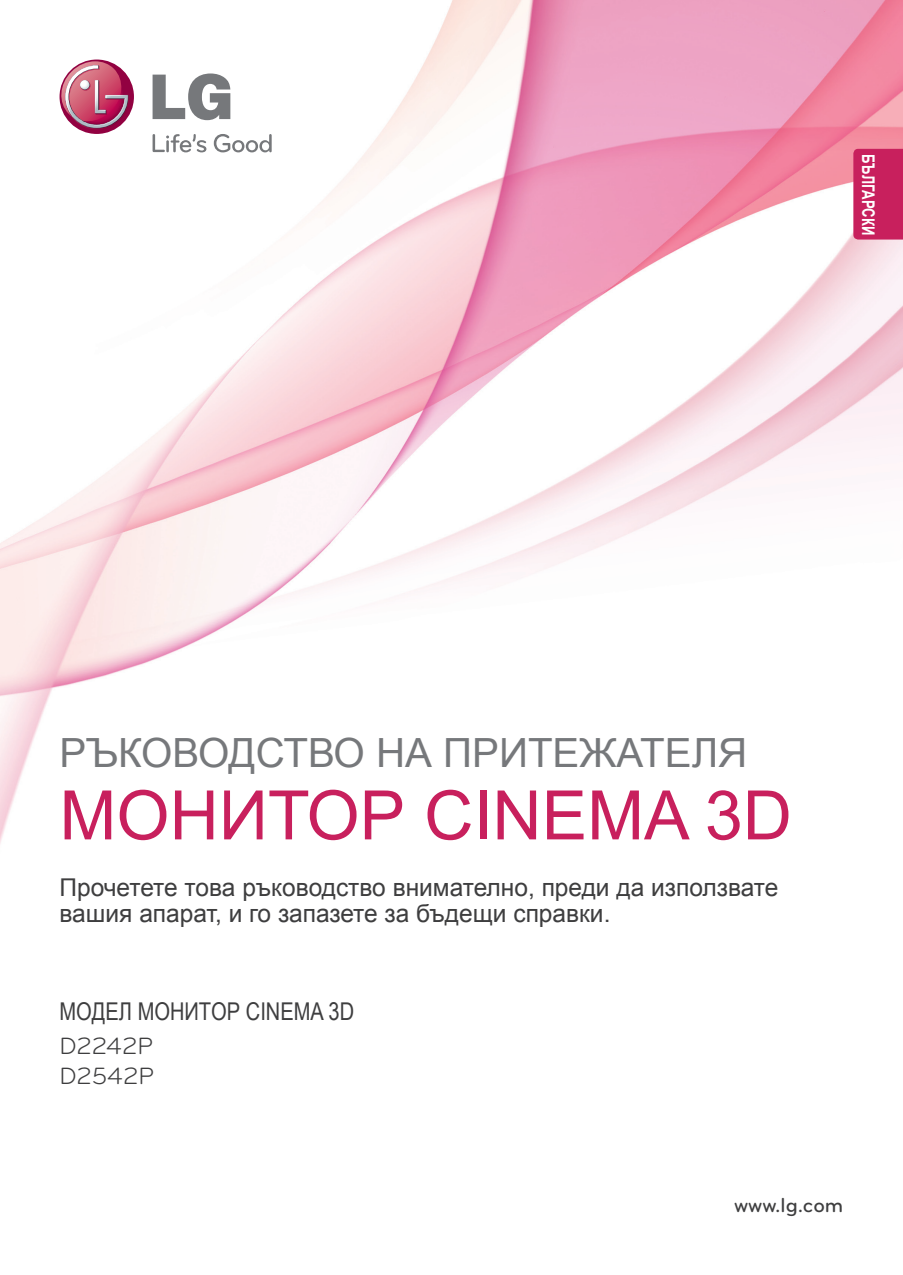
<style>
.page{position:relative;width:903px;height:1275px;background:#fff}
.page>*{position:absolute;margin:0;border:0;box-sizing:border-box;transform-origin:0 0}
.t1{font:68.25px "Arial";color:#c8205d}
.t2{font:40.25px "Arial";color:#76787b}
.t3{font:24.5px/26.2px "Arial";color:#3e3e3f}
.t4{font:24.5px "Arial Narrow";color:#3e3e3f}
.t5{font:24.5px "Bryant LG";color:#3e3e3f}
.t6{font:500 21px "Bryant LG";color:#3e3e3f}
.t7{font:700 17.5px "Arial";color:#fff;scale:.75 1}
</style>
<div class="page">
<img style="left:0;top:0;width:903px;height:844px">
<svg style="left:60px;top:60px;width:74px;height:74px"></svg>
<svg style="left:58px;top:61px;width:72px;height:69px"></svg>
<svg style="left:153px;top:73px;width:77px;height:47px"></svg>
<svg style="left:153px;top:134px;width:53px;height:18px"></svg>
<svg style="left:214px;top:134px;width:58px;height:18px"></svg>
<div style="left:853px;top:149px;width:50px;height:91px;background:#c8205d"></div>
<p class="t7" style="left:880px;top:154px;width:109px;rotate:90deg">БЪЛГАРСКИ</p>
<p class="t2" style="left:60px;top:727px;width:689px">РЪКОВОДСТВО НА ПРИТЕЖАТЕЛЯ</p>
<p class="t1" style="left:60px;top:771px;width:734px">МОНИТОР CINEMA 3D</p>
<p class="t3" style="left:60px;top:874px;width:720px">Прочетете това ръководство внимателно, преди да използвате вашия апарат, и го запазете за бъдещи справки.</p>
<p class="t4" style="left:60px;top:993px;width:296px">МОДЕЛ МОНИТОР CINEMA 3D</p>
<p class="t5" style="left:60px;top:1031px;width:95px">D2242P</p>
<p class="t5" style="left:60px;top:1061px;width:96px">D2542P</p>
<p class="t6" style="left:734px;top:1192px;width:111px">www.lg.com</p>
</div>
